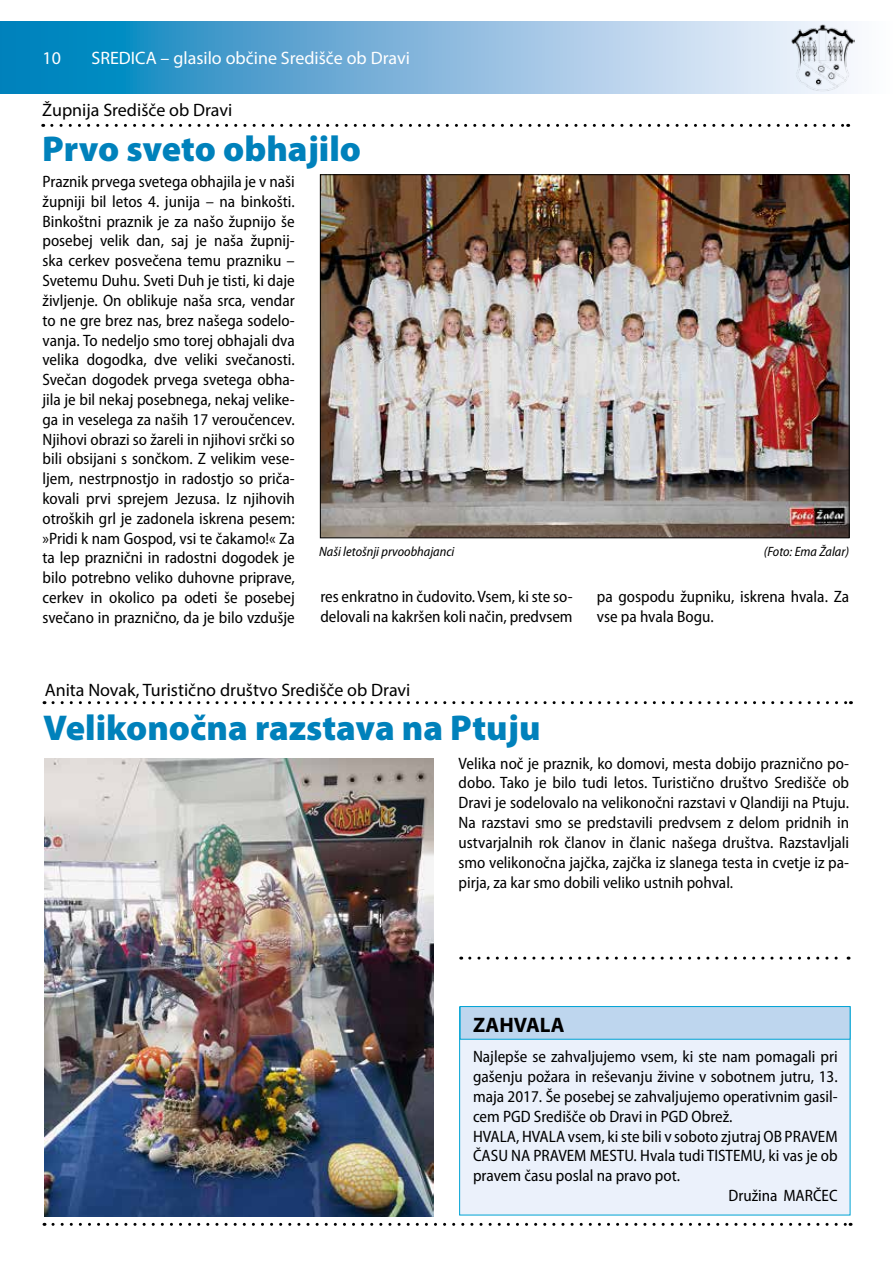
<style>
.page{position:relative;width:893px;height:1263px;background:#fff}
.page>*{position:absolute;margin:0;border:0;box-sizing:border-box;transform-origin:0 0}
.t1{font:900 36px "Myriad Pro";color:#0081bb}
.t2{font:700 21px "Myriad Pro";color:#000}
.t3{font:18px "Myriad Pro";color:#000}
.t4{font:18px "Myriad Pro";color:#fff}
.t5{font:semi-condensed 16.5px/19.8px "Myriad Pro";color:#000;text-align:justify}
.t6{font:italic semi-condensed 13.5px "Myriad Pro";color:#000}
</style>
<div class="page">
<svg style="left:0;top:21px;width:855px;height:73px;background:#75b4da"></svg>
<img style="left:790px;top:24px;width:64px;height:67px">
<svg style="left:53px;top:1223px;width:798px;height:3px"></svg>
<svg style="left:52px;top:124px;width:797px;height:3px"></svg>
<img style="left:322px;top:176px;width:525px;height:360px">
<svg style="left:53px;top:701px;width:798px;height:3px"></svg>
<svg style="left:470px;top:956px;width:379px;height:3px"></svg>
<img style="left:45px;top:758px;width:389px;height:458px">
<div style="left:459px;top:1006px;width:391px;height:209px;background:#ebf1fb"></div>
<div style="left:460px;top:1006px;width:390px;height:33px;background:#bed6ee;border:1px solid #00a3d4"></div>
<p class="t4" style="left:43px;top:46px;width:20px">10</p>
<p class="t4" style="left:92px;top:46px;width:320px">SREDICA – glasilo občine Središče ob Dravi</p>
<p class="t3" style="left:42px;top:99px;width:192px">Župnija Središče ob Dravi</p>
<h1 class="t1" style="left:42px;top:128px;width:320px">Prvo sveto obhajilo</h1>
<p class="t5" style="left:43px;top:172px;width:254px">Praznik prvega svetega obhajila je v naši župniji bil letos 4. junija – na binkošti.<br>Binkoštni praznik je za našo župnijo še posebej velik dan, saj je naša župnij&shy;ska cerkev posvečena temu prazniku – Svetemu Duhu. Sveti Duh je tisti, ki daje življenje. On oblikuje naša srca, vendar to ne gre brez nas, brez našega sodelo&shy;vanja. To nedeljo smo torej obhajali dva velika dogodka, dve veliki svečanosti.<br>Svečan dogodek prvega svetega obha&shy;jila je bil nekaj posebnega, nekaj velike&shy;ga in veselega za naših 17 veroučencev.<br>Njihovi obrazi so žareli in njihovi srčki so bili obsijani s sončkom. Z velikim vese&shy;ljem, nestrpnostjo in radostjo so priča&shy;kovali prvi sprejem Jezusa. Iz njihovih otroških grl je zadonela iskrena pesem: »Pridi k nam Gospod, vsi te čakamo!« Za ta lep praznični in radostni dogodek je bilo potrebno veliko duhovne priprave, cerkev in okolico pa odeti še posebej svečano in praznično, da je bilo vzdušje</p>
<p class="t6" style="left:319px;top:544px;width:137px">Naši letošnji prvoobhajanci</p>
<p class="t6" style="left:764px;top:544px;width:87px">(Foto: Ema Žalar)</p>
<p class="t5" style="left:320px;top:587px;width:254px">res enkratno in čudovito. Vsem, ki ste so&shy;delovali na kakršen koli način, predvsem</p>
<p class="t5" style="left:597px;top:587px;width:254px">pa gospodu župniku, iskrena hvala. Za vse pa hvala Bogu.</p>
<p class="t3" style="left:45px;top:679px;width:367px">Anita Novak, Turistično društvo Središče ob Dravi</p>
<h1 class="t1" style="left:43px;top:708px;width:499px">Velikonočna razstava na Ptuju</h1>
<p class="t5" style="left:459px;top:754px;width:392px">Velika noč je praznik, ko domovi, mesta dobijo praznično po&shy;dobo. Tako je bilo tudi letos. Turistično društvo Središče ob Dravi je sodelovalo na velikonočni razstavi v Qlandiji na Ptuju.<br>Na razstavi smo se predstavili predvsem z delom pridnih in ustvarjalnih rok članov in članic našega društva. Razstavljali smo velikonočna jajčka, zajčka iz slanega testa in cvetje iz pa&shy;pirja, za kar smo dobili veliko ustnih pohval.</p>
<p class="t2" style="left:473px;top:1011px;width:93px">ZAHVALA</p>
<p class="t5" style="left:473px;top:1047px;width:366px">Najlepše se zahvaljujemo vsem, ki ste nam pomagali pri</p>
<p class="t5" style="left:473px;top:1067px;width:366px">gašenju požara in reševanju živine v sobotnem jutru, 13.</p>
<p class="t5" style="left:473px;top:1087px;width:366px">maja 2017. Še posebej se zahvaljujemo operativnim gasil-</p>
<p class="t5" style="left:473px;top:1107px;width:261px">cem PGD Središče ob Dravi in PGD Obrež.</p>
<p class="t5" style="left:473px;top:1126px;width:366px">HVALA, HVALA vsem, ki ste bili v soboto zjutraj OB PRAVEM</p>
<p class="t5" style="left:473px;top:1146px;width:366px">ČASU NA PRAVEM MESTU. Hvala tudi TISTEMU, ki vas je ob</p>
<p class="t5" style="left:473px;top:1166px;width:209px">pravem času poslal na pravo pot.</p>
<p class="t5" style="left:728px;top:1186px;width:111px">Družina MARČEC</p>
</div>
